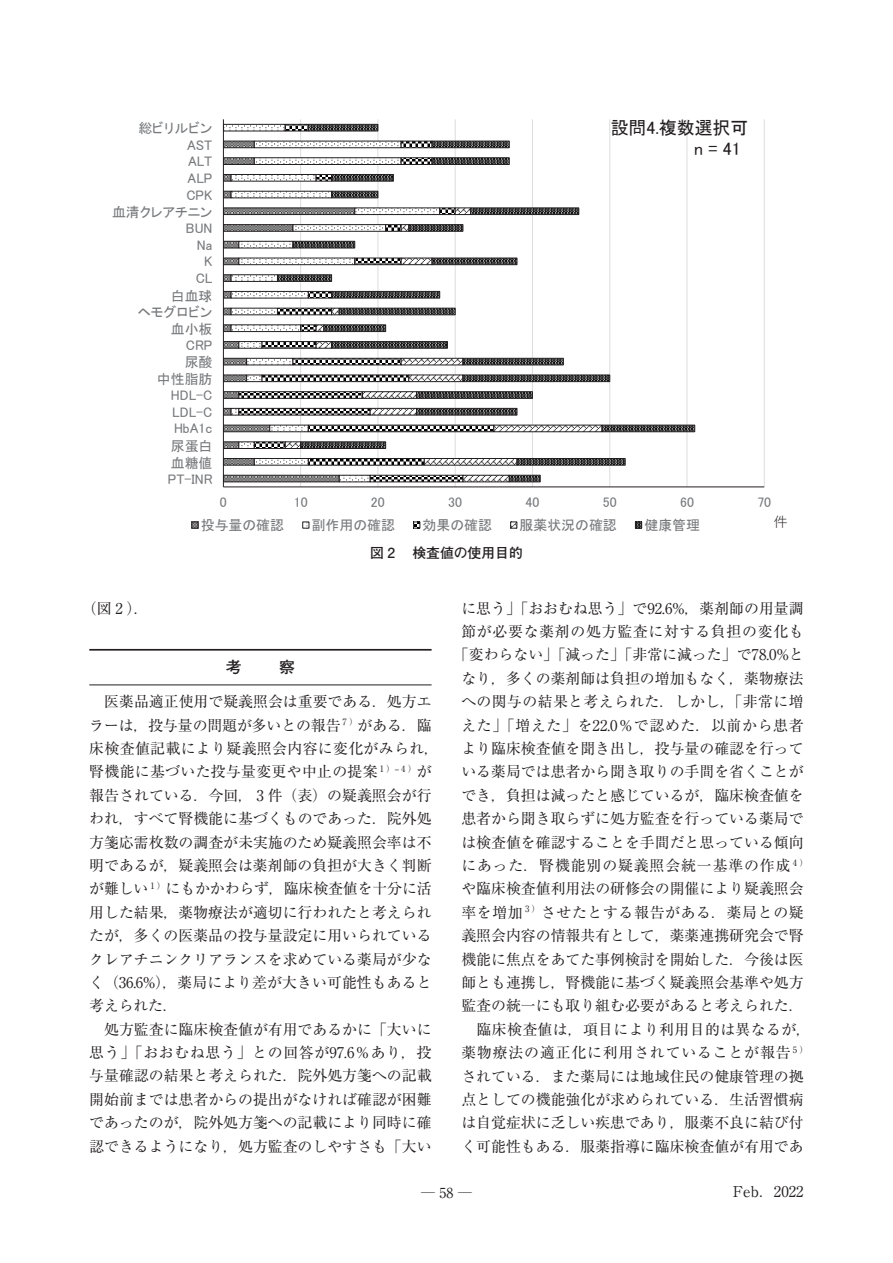
<style>
.page{position:relative;width:893px;height:1263px;background:#fff}
.page>*{position:absolute;margin:0;border:0;box-sizing:border-box;transform-origin:0 0}
.t1{font:17.85px/21.5px "MS P Gothic";color:#231f20}
.t2{font:700 15.9px "Futo Go B101 Pro";color:#231f20}
.t3{font:14.85px/23.4px "Ryumin Pro";color:#231f20}
.t4{font:13.8px "MS P Gothic";color:#76787b}
.t5{font:700 13.8px "Futo Go B101 Pro";color:#231f20}
.t6{font:13.8px "Ryumin Pro";color:#231f20}
.t7{font:13.8px "Yu Gothic";color:#231f20}
</style>
<div class="page">
<hr style="left:89px;top:649px;width:343px;height:2px;background:#231f20">
<hr style="left:89px;top:685px;width:343px;height:1px;background:#231f20">
<hr style="left:300px;top:119px;width:1px;height:368px;background:#dcdddf">
<hr style="left:378px;top:119px;width:1px;height:368px;background:#dcdddf">
<hr style="left:455px;top:119px;width:1px;height:368px;background:#dcdddf">
<hr style="left:532px;top:119px;width:1px;height:368px;background:#dcdddf">
<hr style="left:609px;top:119px;width:1px;height:368px;background:#dcdddf">
<hr style="left:687px;top:119px;width:1px;height:368px;background:#dcdddf">
<hr style="left:764px;top:119px;width:1px;height:368px;background:#dcdddf">
<svg style="left:224px;top:124px;width:14px;height:359px"></svg>
<svg style="left:238px;top:124px;width:39px;height:359px"></svg>
<svg style="left:277px;top:124px;width:418px;height:359px"></svg>
<hr style="left:223px;top:486px;width:541px;height:1px;background:#231f20">
<hr style="left:223px;top:119px;width:1px;height:368px;background:#231f20">
<div style="left:191px;top:521px;width:7px;height:7px;border:1px solid #231f20"></div>
<div style="left:302px;top:521px;width:7px;height:7px;border:1px solid #231f20"></div>
<div style="left:413px;top:521px;width:7px;height:7px;border:1px solid #231f20"></div>
<div style="left:510px;top:521px;width:7px;height:7px;border:1px solid #231f20"></div>
<div style="left:635px;top:521px;width:7px;height:7px;border:1px solid #231f20"></div>
<p class="t4" style="left:138px;top:122px;width:76px">総ビリルビン</p>
<p class="t4" style="left:187px;top:138px;width:27px">AST</p>
<p class="t4" style="left:188px;top:154px;width:26px">ALT</p>
<p class="t4" style="left:188px;top:171px;width:26px">ALP</p>
<p class="t4" style="left:186px;top:188px;width:28px">CPK</p>
<p class="t4" style="left:112px;top:205px;width:102px">血清クレアチニン</p>
<p class="t4" style="left:186px;top:221px;width:28px">BUN</p>
<p class="t4" style="left:197px;top:238px;width:17px">Na</p>
<p class="t4" style="left:204px;top:255px;width:10px">K</p>
<p class="t4" style="left:196px;top:271px;width:18px">CL</p>
<p class="t4" style="left:171px;top:289px;width:43px">白血球</p>
<p class="t4" style="left:138px;top:305px;width:76px">ヘモグロビン</p>
<p class="t4" style="left:171px;top:322px;width:43px">血小板</p>
<p class="t4" style="left:186px;top:338px;width:28px">CRP</p>
<p class="t4" style="left:185px;top:355px;width:29px">尿酸</p>
<p class="t4" style="left:157px;top:372px;width:57px">中性脂肪</p>
<p class="t4" style="left:171px;top:388px;width:43px">HDL-C</p>
<p class="t4" style="left:172px;top:405px;width:42px">LDL-C</p>
<p class="t4" style="left:174px;top:422px;width:40px">HbA1c</p>
<p class="t4" style="left:171px;top:439px;width:43px">尿蛋白</p>
<p class="t4" style="left:171px;top:456px;width:43px">血糖値</p>
<p class="t4" style="left:168px;top:472px;width:46px">PT-INR</p>
<p class="t1" style="left:694px;top:116px;width:56px;text-indent:-83px">設問4.複数選択可n=41</p>
<p class="t4" style="left:220px;top:495px;width:8px">0</p>
<p class="t4" style="left:294px;top:495px;width:15px">10</p>
<p class="t4" style="left:371px;top:495px;width:15px">20</p>
<p class="t4" style="left:448px;top:495px;width:15px">30</p>
<p class="t4" style="left:525px;top:495px;width:15px">40</p>
<p class="t4" style="left:603px;top:495px;width:15px">50</p>
<p class="t4" style="left:680px;top:495px;width:15px">60</p>
<p class="t4" style="left:757px;top:495px;width:15px">70</p>
<p class="t4" style="left:201px;top:518px;width:85px">投与量の確認</p>
<p class="t4" style="left:312px;top:518px;width:85px">副作用の確認</p>
<p class="t4" style="left:423px;top:518px;width:71px">効果の確認</p>
<p class="t4" style="left:520px;top:518px;width:99px">服薬状況の確認</p>
<p class="t4" style="left:644px;top:518px;width:57px">健康管理</p>
<p class="t5" style="left:370px;top:541px;width:154px">図 2 　検査値の使用目的</p>
<p class="t7" style="left:774px;top:509px;width:15px">件</p>
<p class="t3" style="left:82px;top:595px;width:68px">（図 2 ）．</p>
<p class="t2" style="left:226px;top:654px;width:17px">考</p>
<p class="t2" style="left:279px;top:654px;width:17px">察</p>
<p class="t3" style="left:89px;top:689px;width:351px">　医薬品適正使用で疑義照会は重要である．処方エラーは，投与量の問題が多いとの報告 <sup>7</sup> <sup>）</sup>がある．臨床検査値記載により疑義照会内容に変化がみられ，腎機能に基づいた投与量変更や中止の提案 <sup>1</sup> <sup>）–</sup> <sup>4</sup> <sup>）</sup>が報告されている．今回， 3 件（表）の疑義照会が行われ，すべて腎機能に基づくものであった．院外処方箋応需枚数の調査が未実施のため疑義照会率は不明であるが，疑義照会は薬剤師の負担が大きく判断が難しい <sup>1</sup> <sup>）</sup>にもかかわらず，臨床検査値を十分に活用した結果，薬物療法が適切に行われたと考えられたが，多くの医薬品の投与量設定に用いられているクレアチニンクリアランスを求めている薬局が少なく（36.6%），薬局により差が大きい可能性もあると考えられた．<br>　処方監査に臨床検査値が有用であるかに「大いに思う」「おおむね思う」との回答が97.6％あり，投与量確認の結果と考えられた．院外処方箋への記載開始前までは患者からの提出がなければ確認が困難であったのが，院外処方箋への記載により同時に確認できるようになり，処方監査のしやすさも「大い</p>
<p class="t3" style="left:454px;top:595px;width:359px;text-align:center">に思う」「おおむね思う」で92.6%，薬剤師の用量調節が必要な薬剤の処方監査に対する負担の変化も「変わらない」「減った」「非常に減った」で78.0%となり，多くの薬剤師は負担の増加もなく，薬物療法への関与の結果と考えられた．しかし，「非常に増えた」「増えた」を22.0％で認めた．以前から患者より臨床検査値を聞き出し，投与量の確認を行っている薬局では患者から聞き取りの手間を省くことができ，負担は減ったと感じているが，臨床検査値を患者から聞き取らずに処方監査を行っている薬局では検査値を確認することを手間だと思っている傾向にあった．腎機能別の疑義照会統一基準の作成 <sup>4</sup> <sup>）</sup>や臨床検査値利用法の研修会の開催により疑義照会率を増加 <sup>3</sup> <sup>）</sup>させたとする報告がある．薬局との疑義照会内容の情報共有として，薬薬連携研究会で腎機能に焦点をあてた事例検討を開始した．今後は医師とも連携し，腎機能に基づく疑義照会基準や処方監査の統一にも取り組む必要があると考えられた．　臨床検査値は，項目により利用目的は異なるが，薬物療法の適正化に利用されていることが報告 <sup>5</sup> <sup>）</sup>されている．また薬局には地域住民の健康管理の拠点としての機能強化が求められている．生活習慣病は自覚症状に乏しい疾患であり，服薬不良に結び付く可能性もある．服薬指導に臨床検査値が有用であ</p>
<p class="t6" style="left:421px;top:1181px;width:52px">─ 58 ─</p>
<p class="t3" style="left:733px;top:1179px;width:72px">Feb．2022</p>
</div>
